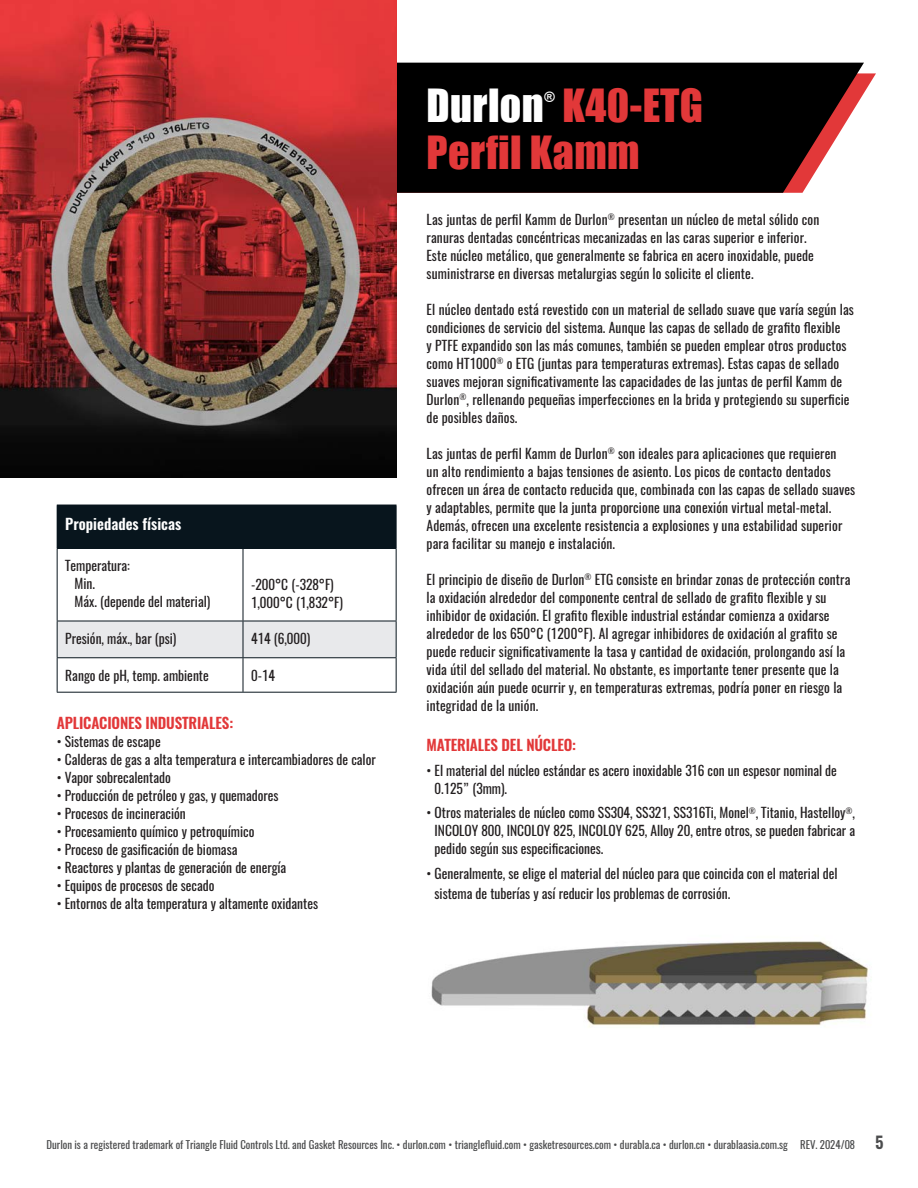
<style>
.page{position:relative;width:918px;height:1188px;background:#fff}
.page>*{position:absolute;margin:0;border:0;box-sizing:border-box;transform-origin:0 0}
.t1{font:42px "Impact";letter-spacing:.01em;color:#e23839}
.Durlon{font:600 15px "Oswald";letter-spacing:-.01em;color:#e23839}
.t2{font:600 15px "Oswald";color:#fff}
.t3{font:13.95px "Impact";color:#fff}
.t4{font:13.5px/18px "Oswald";letter-spacing:.01em;color:#231f20}
.t5{font:10.8px "Oswald";color:#4b4c4d}
.s1{color:#fff}
.s2{font-weight:600;font-size:16.5px}
</style>
<div class="page">
<svg style="left:396px;top:63px;width:468px;height:130px;fill:#000"></svg>
<img style="left:0;top:0;width:396px;height:477px">
<img style="left:431px;top:941px;width:438px;height:86px">
<div style="left:57px;top:505px;width:339px;height:43px;background:#08151d"></div>
<div style="left:58px;top:622px;width:338px;height:35px;background:#e8e9eb"></div>
<hr style="left:396px;top:505px;width:1px;height:43px;background:#08151d">
<hr style="left:57px;top:548px;width:186px;height:1px;background:#08151d">
<hr style="left:57px;top:549px;width:1px;height:72px;background:#08151d">
<hr style="left:243px;top:548px;width:154px;height:1px;background:#08151d">
<hr style="left:396px;top:549px;width:1px;height:72px;background:#08151d">
<hr style="left:57px;top:621px;width:186px;height:1px;background:#08151d">
<hr style="left:57px;top:621px;width:1px;height:36px;background:#08151d">
<hr style="left:243px;top:621px;width:154px;height:1px;background:#08151d">
<hr style="left:396px;top:621px;width:1px;height:36px;background:#08151d">
<hr style="left:57px;top:657px;width:186px;height:1px;background:#08151d">
<hr style="left:57px;top:658px;width:1px;height:34px;background:#08151d">
<hr style="left:243px;top:657px;width:154px;height:1px;background:#08151d">
<hr style="left:396px;top:658px;width:1px;height:34px;background:#08151d">
<hr style="left:57px;top:692px;width:186px;height:1px;background:#08151d">
<hr style="left:243px;top:692px;width:154px;height:1px;background:#08151d">
<hr style="left:243px;top:549px;width:1px;height:72px;background:#08151d">
<hr style="left:243px;top:621px;width:1px;height:36px;background:#08151d">
<hr style="left:243px;top:658px;width:1px;height:34px;background:#08151d">
<p class="t2" style="left:65px;top:513px;width:117px">Propiedades físicas</p>
<p class="t4" style="left:65px;top:557px;width:66px">Temperatura:</p>
<p class="t4" style="left:75px;top:575px;width:22px">Min.</p>
<p class="t4" style="left:75px;top:593px;width:137px">Máx. (depende del material)</p>
<p class="t4" style="left:251px;top:575px;width:84px">-200°C (-328°F)</p>
<p class="t4" style="left:251px;top:593px;width:93px">1,000°C (1,832°F)</p>
<p class="t4" style="left:65px;top:629px;width:113px">Presión, máx., bar (psi)</p>
<p class="t4" style="left:251px;top:629px;width:61px">414 (6,000)</p>
<p class="t4" style="left:65px;top:666px;width:145px">Rango de pH, temp. ambiente</p>
<p class="t4" style="left:251px;top:666px;width:25px">0-14</p>
<p class="Durlon" style="left:57px;top:712px;width:178px">APLICACIONES INDUSTRIALES:</p>
<p class="t4" style="left:57px;top:732px;width:105px">• Sistemas de escape</p>
<p class="t4" style="left:57px;top:750px;width:321px">• Calderas de gas a alta temperatura e intercambiadores de calor</p>
<p class="t4" style="left:57px;top:768px;width:116px">• Vapor sobrecalentado</p>
<p class="t4" style="left:57px;top:786px;width:223px">• Producción de petróleo y gas, y quemadores</p>
<p class="t4" style="left:57px;top:804px;width:131px">• Procesos de incineración</p>
<p class="t4" style="left:57px;top:822px;width:199px">• Procesamiento químico y petroquímico</p>
<p class="t4" style="left:57px;top:840px;width:182px">• Proceso de gasificación de biomasa</p>
<p class="t4" style="left:57px;top:858px;width:231px">• Reactores y plantas de generación de energía</p>
<p class="t4" style="left:57px;top:876px;width:159px">• Equipos de procesos de secado</p>
<p class="t4" style="left:57px;top:894px;width:263px">• Entornos de alta temperatura y altamente oxidantes</p>
<p class="t1" style="left:427px;top:73px;width:278px"><span class="s1">Durlon</span> K40-ETG</p>
<p class="t3" style="left:544px;top:86px;width:12px">®</p>
<p class="t1" style="left:427px;top:120px;width:215px">Perfil Kamm</p>
<p class="t4" style="left:427px;top:210px;width:394px">Las juntas de perfil Kamm de Durlon<sup>®</sup> presentan un núcleo de metal sólido con ranuras dentadas concéntricas mecanizadas en las caras superior e inferior.<br>Este núcleo metálico, que generalmente se fabrica en acero inoxidable, puede suministrarse en diversas metalurgias según lo solicite el cliente.</p>
<p class="t4" style="left:427px;top:300px;width:429px">El núcleo dentado está revestido con un material de sellado suave que varía según las condiciones de servicio del sistema. Aunque las capas de sellado de grafito flexible<br>y PTFE expandido son las más comunes, también se pueden emplear otros productos como HT1000<sup>®</sup> o ETG (juntas para temperaturas extremas). Estas capas de sellado suaves mejoran significativamente las capacidades de las juntas de perfil Kamm de Durlon<sup>®</sup>, rellenando pequeñas imperfecciones en la brida y protegiendo su superficie de posibles daños.</p>
<p class="t4" style="left:427px;top:444px;width:430px">Las juntas de perfil Kamm de Durlon<sup>®</sup> son ideales para aplicaciones que requieren<br>un alto rendimiento a bajas tensiones de asiento. Los picos de contacto dentados ofrecen un área de contacto reducida que, combinada con las capas de sellado suaves y adaptables, permite que la junta proporcione una conexión virtual metal-metal.<br>Además, ofrecen una excelente resistencia a explosiones y una estabilidad superior para facilitar su manejo e instalación.</p>
<p class="t4" style="left:427px;top:570px;width:425px">El principio de diseño de Durlon<sup>®</sup> ETG consiste en brindar zonas de protección contra la oxidación alrededor del componente central de sellado de grafito flexible y su inhibidor de oxidación. El grafito flexible industrial estándar comienza a oxidarse alrededor de los 650°C (1200°F). Al agregar inhibidores de oxidación al grafito se puede reducir significativamente la tasa y cantidad de oxidación, prolongando así la vida útil del sellado del material. No obstante, es importante tener presente que la oxidación aún puede ocurrir y, en temperaturas extremas, podría poner en riesgo la integridad de la unión.</p>
<p class="Durlon" style="left:427px;top:734px;width:151px">MATERIALES DEL NÚCLEO:</p>
<p class="t4" style="left:435px;top:761px;width:404px;text-indent:-8px">• El material del núcleo estándar es acero inoxidable 316 con un espesor nominal de<br>0.125” (3mm).</p>
<p class="t4" style="left:435px;top:804px;width:422px;text-align:justify;text-indent:-8px">• Otros materiales de núcleo como SS304, SS321, SS316Ti, Monel<sup>®</sup>, Titanio, Hastelloy<sup>®</sup>, INCOLOY 800, INCOLOY 825, INCOLOY 625, Alloy 20, entre otros, se pueden fabricar a pedido según sus especificaciones.</p>
<p class="t4" style="left:435px;top:864px;width:405px;line-height:19.5px;text-indent:-8px">• Generalmente, se elige el material del núcleo para que coincida con el material del sistema de tuberías y así reducir los problemas de corrosión.</p>
<p class="t5" style="left:46px;top:1138px;width:839px">Durlon is a registered trademark of Triangle Fluid Controls Ltd. and Gasket Resources Inc. • durlon.com • trianglefluid.com • gasketresources.com • durabla.ca • durlon.cn • durablaasia.com.sg REV. 2024/08 <span class="s2">5</span></p>
</div>
